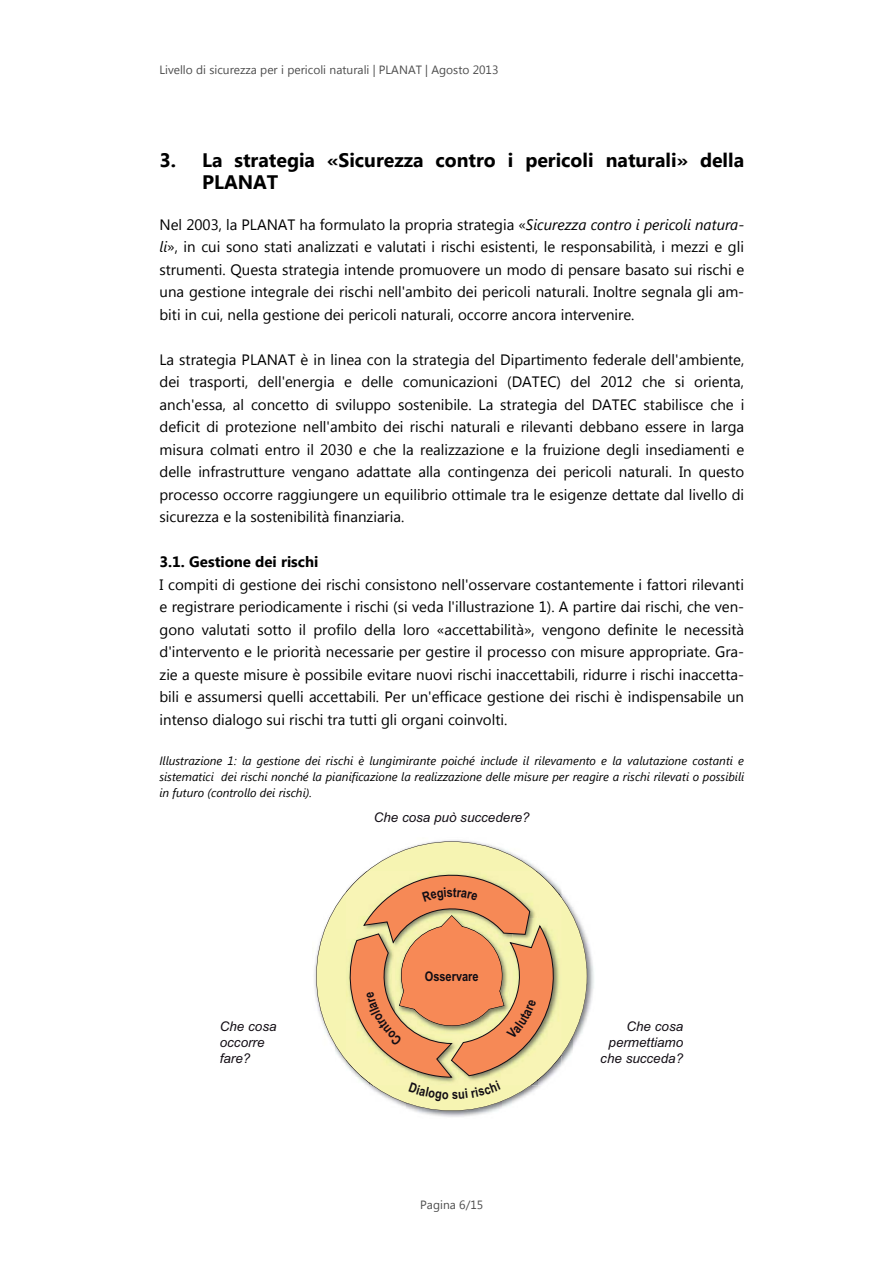
<style>
.page{position:relative;width:893px;height:1263px;background:#fff}
.page>*{position:absolute;margin:0;border:0;box-sizing:border-box;transform-origin:0 0}
.t1{font:700 19.5px/22.5px "Segoe UI";color:#000}
.t2{font:15px/22.5px "Segoe UI";color:#000;text-align:justify}
.t3{font:700 15px "Segoe UI";color:#000}
.t4{font:italic 13.35px "Arial";color:#120d14}
.t5{font:700 13.35px "Arial Narrow";color:#120d14}
.t6{font:italic 12px/15.9px "Segoe UI";color:#000;text-align:justify}
.t7{font:12px "Segoe UI";color:#4d4d4d}
.s1{font-style:italic}
</style>
<div class="page">
<img style="left:314px;top:959px;width:2px;height:38px">
<img style="left:587px;top:938px;width:7px;height:79px">
<svg style="left:316px;top:841px;width:271px;height:270px"></svg>
<svg style="left:346px;top:864px;width:222px;height:238px;background:#e9b784"></svg>
<p class="t7" style="left:159px;top:61px;width:340px">Livello di sicurezza per i pericoli naturali | PLANAT | Agosto 2013</p>
<h2 class="t1" style="left:202px;top:148px;width:544px;text-indent:-43px">3. La strategia «Sicurezza contro i pericoli naturali» della<br>PLANAT</h2>
<p class="t2" style="left:159px;top:212px;width:586px">Nel 2003, la PLANAT ha formulato la propria strategia «<span class="s1">Sicurezza contro i pericoli natura&shy;li</span>», in cui sono stati analizzati e valutati i rischi esistenti, le responsabilità, i mezzi e gli strumenti. Questa strategia intende promuovere un modo di pensare basato sui rischi e una gestione integrale dei rischi nell'ambito dei pericoli naturali. Inoltre segnala gli am&shy;biti in cui, nella gestione dei pericoli naturali, occorre ancora intervenire.</p>
<p class="t2" style="left:159px;top:347px;width:586px">La strategia PLANAT è in linea con la strategia del Dipartimento federale dell'ambiente, dei trasporti, dell'energia e delle comunicazioni (DATEC) del 2012 che si orienta, anch'essa, al concetto di sviluppo sostenibile. La strategia del DATEC stabilisce che i deficit di protezione nell'ambito dei rischi naturali e rilevanti debbano essere in larga misura colmati entro il 2030 e che la realizzazione e la fruizione degli insediamenti e delle infrastrutture vengano adattate alla contingenza dei pericoli naturali. In questo processo occorre raggiungere un equilibrio ottimale tra le esigenze dettate dal livello di sicurezza e la sostenibilità finanziaria.</p>
<h3 class="t3" style="left:159px;top:551px;width:160px">3.1. Gestione dei rischi</h3>
<p class="t2" style="left:159px;top:572px;width:586px">I compiti di gestione dei rischi consistono nell'osservare costantemente i fattori rilevanti e registrare periodicamente i rischi (si veda l'illustrazione 1). A partire dai rischi, che ven&shy;gono valutati sotto il profilo della loro «accettabilità», vengono definite le necessità d'intervento e le priorità necessarie per gestire il processo con misure appropriate. Gra&shy;zie a queste misure è possibile evitare nuovi rischi inaccettabili, ridurre i rischi inaccetta&shy;bili e assumersi quelli accettabili. Per un'efficace gestione dei rischi è indispensabile un intenso dialogo sui rischi tra tutti gli organi coinvolti.</p>
<p class="t6" style="left:159px;top:752px;width:586px">Illustrazione 1: la gestione dei rischi è lungimirante poiché include il rilevamento e la valutazione costanti e sistematici dei rischi nonché la pianificazione la realizzazione delle misure per reagire a rischi rilevati o possibili in futuro (controllo dei rischi).</p>
<p class="t4" style="left:374px;top:809px;width:158px">Che cosa può succedere?</p>
<p class="t5" style="left:425px;top:968px;width:55px">Osservare</p>
<p class="t4" style="left:220px;top:1019px;width:58px">Che cosa</p>
<p class="t4" style="left:626px;top:1019px;width:58px">Che cosa</p>
<p class="t4" style="left:220px;top:1035px;width:46px">occorre</p>
<p class="t4" style="left:608px;top:1035px;width:76px">permettiamo</p>
<p class="t4" style="left:220px;top:1051px;width:32px">fare?</p>
<p class="t4" style="left:600px;top:1051px;width:84px">che succeda?</p>
<p class="t7" style="left:420px;top:1196px;width:64px">Pagina 6/15</p>
</div>
